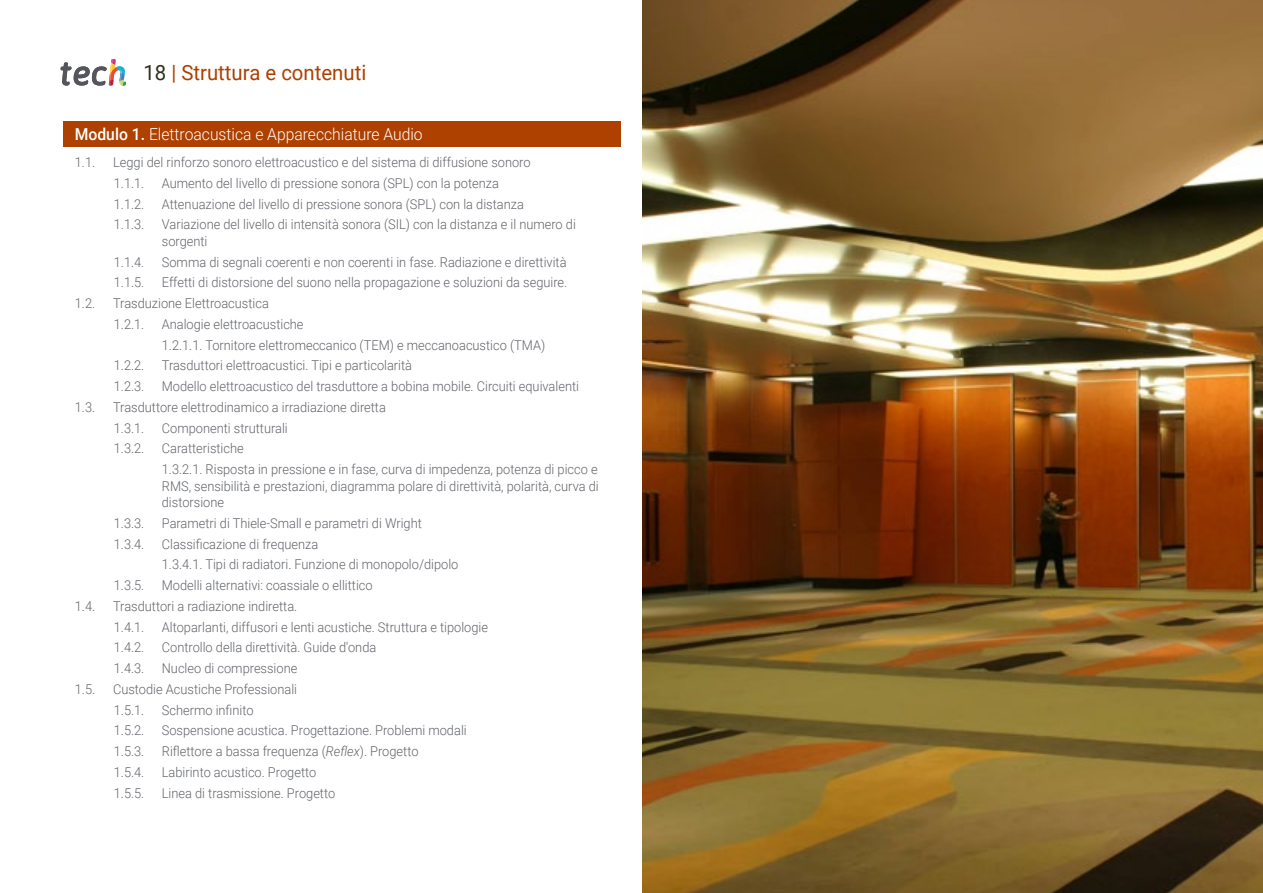
<style>
.page{position:relative;width:1263px;height:893px;background:#fff}
.page>*{position:absolute;margin:0;border:0;box-sizing:border-box;transform-origin:0 0}
.t1{font:21px "Roboto";color:#ae4000}
.t2{font:300 16.5px "Roboto";color:#fff;scale:.95 1}
.t3{font:300 13.5px/20.7px "Roboto";color:#61646a;scale:.95 1}
.s1{color:#312e20}
.s2{font-weight:500}
.s3{font-style:italic}
</style>
<div class="page">
<img style="left:642px;top:0;width:621px;height:893px">
<div style="left:64px;top:121px;width:557px;height:25px;background:#ae4000"></div>
<svg style="left:61px;top:59px;width:65px;height:27px"></svg>
<h1 class="t1" style="left:144px;top:57px;width:224px"><span class="s1">18</span> | Struttura e contenuti</h1>
<p class="t2" style="left:75px;top:123px;width:368px"><span class="s2">Modulo 1.</span> Elettroacustica e Apparecchiature Audio</p>
<p class="t3" style="left:75px;top:151px;width:23px">1.1.</p>
<p class="t3" style="left:113px;top:151px;width:441px">Leggi del rinforzo sonoro elettroacustico e del sistema di diffusione sonoro<br>1.1.1.</p>
<p class="t3" style="left:162px;top:172px;width:356px">Aumento del livello di pressione sonora (SPL) con la potenza</p>
<p class="t3" style="left:114px;top:193px;width:34px">1.1.2.</p>
<p class="t3" style="left:162px;top:193px;width:383px">Attenuazione del livello di pressione sonora (SPL) con la distanza</p>
<p class="t3" style="left:114px;top:214px;width:34px">1.1.3.</p>
<p class="t3" style="left:162px;top:216px;width:437px;line-height:16.5px">Variazione del livello di intensità sonora (SIL) con la distanza e il numero di sorgenti</p>
<p class="t3" style="left:114px;top:251px;width:34px">1.1.4.</p>
<p class="t3" style="left:162px;top:251px;width:427px">Somma di segnali coerenti e non coerenti in fase. Radiazione e direttività</p>
<p class="t3" style="left:114px;top:272px;width:34px">1.1.5.</p>
<p class="t3" style="left:162px;top:272px;width:428px">Effetti di distorsione del suono nella propagazione e soluzioni da seguire.</p>
<p class="t3" style="left:75px;top:292px;width:23px">1.2.</p>
<p class="t3" style="left:113px;top:292px;width:165px">Trasduzione Elettroacustica<br>1.2.1.</p>
<p class="t3" style="left:162px;top:313px;width:405px">Analogie elettroacustiche<br>1.2.1.1. Tornitore elettromeccanico (TEM) e meccanoacustico (TMA)</p>
<p class="t3" style="left:114px;top:355px;width:34px">1.2.2.</p>
<p class="t3" style="left:162px;top:355px;width:265px">Trasduttori elettroacustici. Tipi e particolarità</p>
<p class="t3" style="left:114px;top:375px;width:34px">1.2.3.</p>
<p class="t3" style="left:162px;top:375px;width:441px">Modello elettroacustico del trasduttore a bobina mobile. Circuiti equivalenti</p>
<p class="t3" style="left:75px;top:396px;width:23px">1.3.</p>
<p class="t3" style="left:113px;top:396px;width:289px">Trasduttore elettrodinamico a irradiazione diretta<br>1.3.1.</p>
<p class="t3" style="left:162px;top:417px;width:134px">Componenti strutturali</p>
<p class="t3" style="left:114px;top:438px;width:34px">1.3.2.</p>
<p class="t3" style="left:162px;top:438px;width:460px">Caratteristiche<br>1.3.2.1. Risposta in pressione e in fase, curva di impedenza, potenza di picco e</p>
<p class="t3" style="left:162px;top:477px;width:461px;line-height:16.5px">RMS, sensibilità e prestazioni, diagramma polare di direttività, polarità, curva di distorsione</p>
<p class="t3" style="left:114px;top:512px;width:34px">1.3.3.</p>
<p class="t3" style="left:162px;top:512px;width:275px">Parametri di Thiele-Small e parametri di Wright</p>
<p class="t3" style="left:114px;top:533px;width:34px">1.3.4.</p>
<p class="t3" style="left:162px;top:533px;width:314px">Classificazione di frequenza<br>1.3.4.1. Tipi di radiatori. Funzione di monopolo/dipolo</p>
<p class="t3" style="left:114px;top:574px;width:34px">1.3.5.</p>
<p class="t3" style="left:162px;top:574px;width:223px">Modelli alternativi: coassiale o ellittico</p>
<p class="t3" style="left:75px;top:595px;width:23px">1.4.</p>
<p class="t3" style="left:113px;top:595px;width:195px">Trasduttori a radiazione indiretta.<br>1.4.1.</p>
<p class="t3" style="left:162px;top:616px;width:345px">Altoparlanti, diffusori e lenti acustiche. Struttura e tipologie</p>
<p class="t3" style="left:114px;top:637px;width:34px">1.4.2.</p>
<p class="t3" style="left:162px;top:637px;width:227px">Controllo della direttività. Guide d'onda</p>
<p class="t3" style="left:114px;top:657px;width:34px">1.4.3.</p>
<p class="t3" style="left:162px;top:657px;width:144px">Nucleo di compressione</p>
<p class="t3" style="left:75px;top:678px;width:23px">1.5.</p>
<p class="t3" style="left:113px;top:678px;width:195px">Custodie Acustiche Professionali<br>1.5.1.</p>
<p class="t3" style="left:162px;top:699px;width:98px">Schermo infinito</p>
<p class="t3" style="left:114px;top:720px;width:34px">1.5.2.</p>
<p class="t3" style="left:162px;top:720px;width:322px">Sospensione acustica. Progettazione. Problemi modali</p>
<p class="t3" style="left:114px;top:740px;width:34px">1.5.3.</p>
<p class="t3" style="left:162px;top:740px;width:272px">Riflettore a bassa frequenza (<span class="s3">Reflex</span>). Progetto</p>
<p class="t3" style="left:114px;top:761px;width:34px">1.5.4.</p>
<p class="t3" style="left:162px;top:761px;width:164px">Labirinto acustico. Progetto</p>
<p class="t3" style="left:114px;top:782px;width:34px">1.5.5.</p>
<p class="t3" style="left:162px;top:782px;width:184px">Linea di trasmissione. Progetto</p>
</div>
